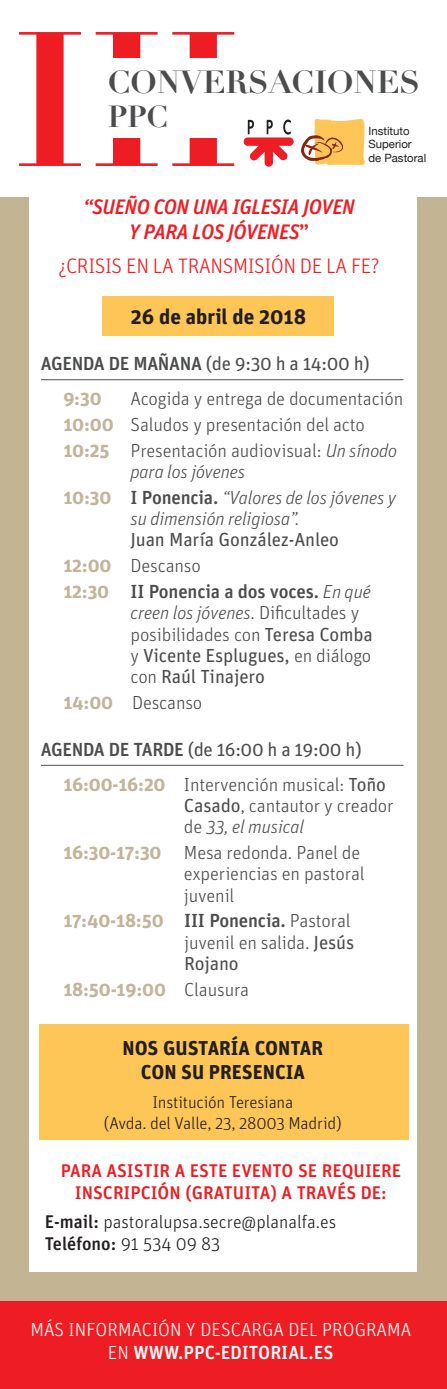
<style>
.page{position:relative;width:447px;height:1389px;background:#fff}
.page>*{position:absolute;margin:0;border:0;box-sizing:border-box;transform-origin:0 0}
.t1{font:700 188.12px "Didot LT Std";color:#ee1d23}
.t2{font:700 31.5px "Didot LT Std";color:#4b4c4d}
.t3{font:700 29.93px "Didot LT Std";color:#4b4c4d}
.t4{font:700 21.18px "Unit Pro";color:#231f20}
.t5{font:italic 500 21px/25.2px "Unit OT";letter-spacing:-.02em;color:#ee1d23;text-align:center}
.t6{font:300 21px "Unit OT";letter-spacing:-.02em;color:#ee1d23}
.t7{font:700 20.12px/24.2px "Unit Pro";color:#231f20;text-align:center}
.t8{font:300 18.9px/21.3px "Unit OT";letter-spacing:-.01em;color:#4b4c4d}
.t9{font:18.9px/34.6px "Unit OT";letter-spacing:-.01em;color:#4b4c4d}
.t10{font:italic 300 18.9px/25.7px "Unit OT";letter-spacing:-.01em;color:#4b4c4d}
.t11{font:300 18.9px/22.8px "Unit Pro";color:#fff;text-align:center}
.t12{font:700 18.9px "Unit OT";letter-spacing:-.01em;color:#c3b49b}
.t13{font:500 18.38px/22.1px "Unit Pro";color:#ee1d23;text-align:center}
.t14{font:300 18.38px/22.1px "Unit Pro";color:#231f20}
.t15{font:300 17.15px/20.7px "Unit Pro";letter-spacing:-.01em;color:#231f20;text-align:center}
.t16{font:11.38px/13.7px "Helvetica Neue";color:#231f20}
.s1{font-style:normal}
.s2{font-weight:500}
.s3{font-weight:700;color:#c3b49b}
.s4{font-style:italic}
.s5{font-weight:700;font-style:normal;color:#c3b49b}
.s6{font-weight:500;font-style:normal}
.s7{font-weight:300}
.s8{font-weight:300;font-style:italic}
.s9{font-weight:400}
.s10{font-weight:300;color:#4b4c4d}
</style>
<div class="page">
<div style="left:0;top:0;width:446px;height:1301px;background:#c3b493"></div>
<div style="left:30px;top:30px;width:387px;height:1241px;background:#fff"></div>
<hr style="left:41px;top:379px;width:362px;height:1px;background:#4b4c4d">
<hr style="left:41px;top:765px;width:362px;height:1px;background:#4b4c4d">
<div style="left:0;top:0;width:446px;height:197px;background:#fff"></div>
<div style="left:0;top:1301px;width:446px;height:88px;background:#ee1d23"></div>
<svg style="left:243px;top:120px;width:50px;height:47px"></svg>
<svg style="left:301px;top:119px;width:63px;height:46px"></svg>
<div style="left:39px;top:1024px;width:370px;height:116px;background:#fec657"></div>
<div style="left:102px;top:296px;width:231px;height:40px;background:#fec657"></div>
<h1 class="t1" style="left:12px;top:-16px;width:231px">III</h1>
<h2 class="t2" style="left:108px;top:62px;width:313px">CONVERSACIONES</h2>
<h3 class="t3" style="left:108px;top:98px;width:62px">PPC</h3>
<p class="t16" style="left:368px;top:124px;width:59px">Instituto<br>Superior de Pastoral</p>
<p class="t5" style="left:83px;top:194px;width:273px">“SUEÑO CON UNA IGLESIA JOVEN<br>Y PARA LOS JÓVENES<span class="s1">”</span></p>
<p class="t6" style="left:58px;top:254px;width:323px">¿CRISIS EN LA TRANSMISIÓN DE LA FE?</p>
<p class="t4" style="left:131px;top:301px;width:177px">26 de abril de 2018</p>
<p class="t9" style="left:63px;top:347px;width:308px;text-indent:-22px"><span class="s2">AGENDA DE MAÑANA</span> (de 9:30 h a 14:00 h)<br><span class="s3">9:30</span></p>
<p class="t8" style="left:63px;top:386px;width:341px;line-height:25.7px;text-indent:67px">Acogida y entrega de documentación<br><span class="s3">10:00</span> Saludos y presentación del acto<br><span class="s3">10:25</span> Presentación audiovisual: <span class="s4">Un sínodo</span></p>
<p class="t10" style="left:63px;top:459px;width:334px;text-indent:67px">para los jóvenes<br><span class="s5">10:30</span> <span class="s6">I Ponencia.</span> “Valores de los jóvenes y</p>
<p class="t10" style="left:130px;top:506px;width:171px">su dimensión religiosa”.</p>
<p class="t9" style="left:63px;top:527px;width:309px;line-height:25.7px;text-indent:67px">Juan María González-Anleo<br><span class="s3">12:00</span> <span class="s7">Descanso<br></span><span class="s3">12:30</span> <span class="s2">II Ponencia a dos voces.</span> <span class="s8">En qué</span></p>
<p class="t8" style="left:130px;top:602px;width:244px"><span class="s4">creen los jóvenes</span>. Dificultades y posibilidades con <span class="s9">Teresa Comba </span>y <span class="s9">Vicente Esplugues,</span> en diálogo con <span class="s9">Raúl Tinajero</span></p>
<p class="t8" style="left:63px;top:692px;width:140px"><span class="s3">14:00</span> Descanso</p>
<p class="t9" style="left:63px;top:732px;width:324px;text-indent:-22px"><span class="s2">AGENDA DE TARDE</span> (de 16:00 h a 19:00 h)<br><span class="s3">16:00-16:20</span> <span class="s7">Intervención musical:</span> Toño</p>
<p class="t8" style="left:184px;top:795px;width:211px"><span class="s9">Casado</span>, cantautor y creador de <span class="s4">33, el musical</span></p>
<p class="t8" style="left:184px;top:842px;width:182px;text-indent:-120px"><span class="s3">16:30-17:30</span> Mesa redonda. Panel de experiencias en pastoral juvenil</p>
<p class="t8" style="left:184px;top:910px;width:171px;text-indent:-121px"><span class="s3">17:40-18:50</span> <span class="s2">III Ponencia.</span> Pastoral juvenil en salida. <span class="s9">Jesús<br>Rojano</span></p>
<p class="t12" style="left:63px;top:978px;width:187px">18:50-19:00 <span class="s10">Clausura</span></p>
<p class="t7" style="left:122px;top:1034px;width:202px">NOS GUSTARÍA CONTAR<br>CON SU PRESENCIA</p>
<p class="t15" style="left:104px;top:1091px;width:239px">Institución Teresiana<br>(Avda. del Valle, 23, 28003 Madrid)</p>
<p class="t13" style="left:61px;top:1159px;width:342px">PARA ASISTIR A ESTE EVENTO SE REQUIERE<br>INSCRIPCIÓN (GRATUITA) A TRAVÉS DE:</p>
<p class="t14" style="left:45px;top:1210px;width:293px"><span class="s2">E-mail:</span> pastoralupsa.secre@planalfa.es<br><span class="s2">Teléfono:</span> 91 534 09 83</p>
<p class="t11" style="left:30px;top:1318px;width:382px">MÁS INFORMACIÓN Y DESCARGA DEL PROGRAMA<br>EN <span class="s2">WWW.PPC-EDITORIAL.ES</span></p>
</div>
